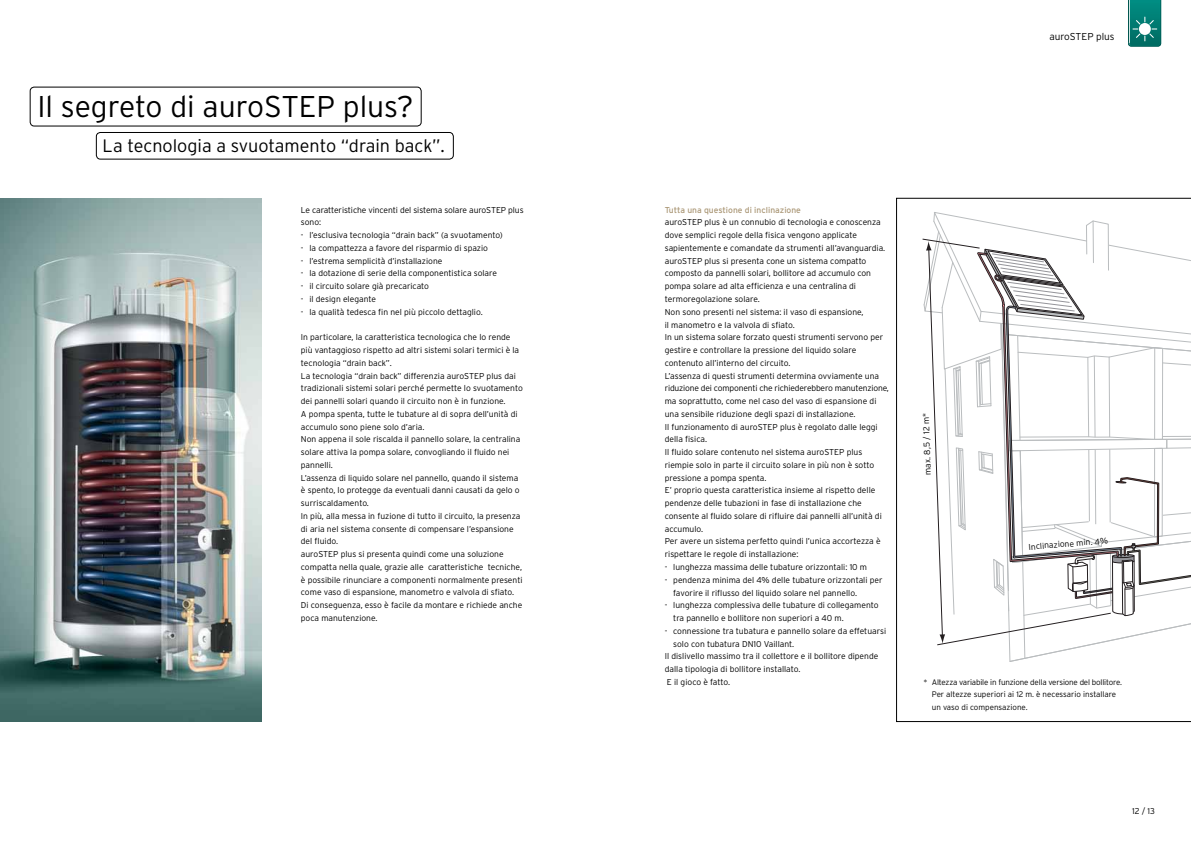
<style>
.page{position:relative;width:1191px;height:842px;background:#fff}
.page>*{position:absolute;margin:0;border:0;box-sizing:border-box;transform-origin:0 0}
.t1{font:300 30px "Interstate";color:#000}
.t2{font:300 18px "Interstate";color:#000}
.t3{font:300 10px "Interstate";color:#000}
.t4{font:300 8.5px/12.8px "Interstate OT";color:#000}
.t5{font:8.5px "Interstate OT";color:#aa9776}
.t6{font:300 8.5px "Interstate";color:#000}
.t7{font:300 8px/12.8px "Interstate OT";letter-spacing:-.015em;color:#000}
</style>
<div class="page">
<svg style="left:896px;top:198px;width:295px;height:524px"></svg>
<div style="left:30px;top:87px;width:391px;height:39px;border:1px solid #000;border-radius:4px"></div>
<div style="left:96px;top:132px;width:357px;height:27px;border:1px solid #000;border-radius:4px"></div>
<img style="left:0;top:198px;width:262px;height:524px">
<svg style="left:1128px;top:0;width:33px;height:47px;background:#218b82"></svg>
<svg style="left:921px;top:212px;width:270px;height:511px"></svg>
<h1 class="t1" style="left:37px;top:90px;width:378px">Il segreto di auroSTEP plus?</h1>
<h2 class="t2" style="left:103px;top:136px;width:344px">La tecnologia a svuotamento “drain back”.</h2>
<p class="t4" style="left:301px;top:203px;width:224px">Le caratteristiche vincenti del sistema solare auroSTEP plus sono:</p>
<p class="t4" style="left:301px;top:229px;width:203px">- l’esclusiva tecnologia “drain back” (a svuotamento)</p>
<p class="t4" style="left:301px;top:241px;width:189px">- la compattezza a favore del risparmio di spazio</p>
<p class="t4" style="left:301px;top:254px;width:143px">- l’estrema semplicità d’installazione</p>
<p class="t4" style="left:301px;top:267px;width:198px">- la dotazione di serie della componentistica solare</p>
<p class="t4" style="left:301px;top:280px;width:130px">- il circuito solare già precaricato</p>
<p class="t4" style="left:301px;top:292px;width:77px">- il design elegante</p>
<p class="t4" style="left:301px;top:305px;width:183px">- la qualità tedesca fin nel più piccolo dettaglio.</p>
<p class="t4" style="left:301px;top:331px;width:223px">In particolare, la caratteristica tecnologica che lo rende più vantaggioso rispetto ad altri sistemi solari termici è la tecnologia “drain back”.<br>La tecnologia “drain back” differenzia auroSTEP plus dai tradizionali sistemi solari perché permette lo svuotamento dei pannelli solari quando il circuito non è in funzione.<br>A pompa spenta, tutte le tubature al di sopra dell’unità di accumulo sono piene solo d’aria.<br>Non appena il sole riscalda il pannello solare, la centralina solare attiva la pompa solare, convogliando il fluido nei pannelli.<br>L’assenza di liquido solare nel pannello, quando il sistema è spento, lo protegge da eventuali danni causati da gelo o surriscaldamento.<br>In più, alla messa in fuzione di tutto il circuito, la presenza di aria nel sistema consente di compensare l’espansione del fluido.<br>auroSTEP plus si presenta quindi come una soluzione compatta nella quale, grazie alle caratteristiche tecniche, è possibile rinunciare a componenti normalmente presenti come vaso di espansione, manometro e valvola di sfiato.<br>Di conseguenza, esso è facile da montare e richiede anche poca manutenzione.</p>
<p class="t3" style="left:1049px;top:31px;width:67px">auroSTEP plus</p>
<p class="t5" style="left:665px;top:205px;width:138px">Tutta una questione di inclinazione</p>
<p class="t4" style="left:665px;top:216px;width:226px">auroSTEP plus è un connubio di tecnologia e conoscenza dove semplici regole della fisica vengono applicate sapientemente e comandate da strumenti all’avanguardia. auroSTEP plus si presenta cone un sistema compatto composto da pannelli solari, bollitore ad accumulo con pompa solare ad alta efficienza e una centralina di termoregolazione solare.<br>Non sono presenti nel sistema: il vaso di espansione,<br>il manometro e la valvola di sfiato.<br>In un sistema solare forzato questi strumenti servono per gestire e controllare la pressione del liquido solare contenuto all’interno del circuito.<br>L’assenza di questi strumenti determina ovviamente una riduzione dei componenti che richiederebbero manutenzione, ma soprattutto, come nel caso del vaso di espansione di una sensibile riduzione degli spazi di installazione.<br>Il funzionamento di auroSTEP plus è regolato dalle leggi della fisica.<br>Il fluido solare contenuto nel sistema auroSTEP plus riempie solo in parte il circuito solare in più non è sotto pressione a pompa spenta.<br>E’ proprio questa caratteristica insieme al rispetto delle pendenze delle tubazioni in fase di installazione che consente al fluido solare di rifluire dai pannelli all’unità di accumulo.<br>Per avere un sistema perfetto quindi l’unica accortezza è rispettare le regole di installazione:</p>
<p class="t4" style="left:665px;top:560px;width:204px">- lunghezza massima delle tubature orizzontali: 10 m</p>
<p class="t4" style="left:673px;top:573px;width:211px;text-indent:-8px">- pendenza minima del 4% delle tubature orizzontali per favorire il riflusso del liquido solare nel pannello.</p>
<p class="t4" style="left:673px;top:599px;width:207px;text-indent:-8px">- lunghezza complessiva delle tubature di collegamento tra pannello e bollitore non superiori a 40 m.</p>
<p class="t4" style="left:665px;top:624px;width:223px">- connessione tra tubatura e pannello solare da effetuarsi</p>
<p class="t4" style="left:673px;top:637px;width:123px">solo con tubatura DN10 Vaillant.</p>
<p class="t4" style="left:665px;top:650px;width:215px">Il dislivello massimo tra il collettore e il bollitore dipende</p>
<p class="t4" style="left:665px;top:663px;width:137px">dalla tipologia di bollitore installato.</p>
<p class="t4" style="left:667px;top:675px;width:65px">E il gioco è fatto.</p>
<p class="t7" style="left:932px;top:675px;width:191px;text-indent:-9px">* Altezza variabile in funzione della versione del bollitore.<br>Per altezze superiori ai 12 m. è necessario installare un vaso di compensazione.</p>
<p class="t4" style="left:921px;top:475px;width:64px;rotate:-92deg">max. 8,5 / 12 m*</p>
<p class="t4" style="left:1028px;top:540px;width:81px;rotate:-4deg">Inclinazione min. 4%</p>
<p class="t6" style="left:1132px;top:806px;width:24px">12 / 13</p>
</div>
